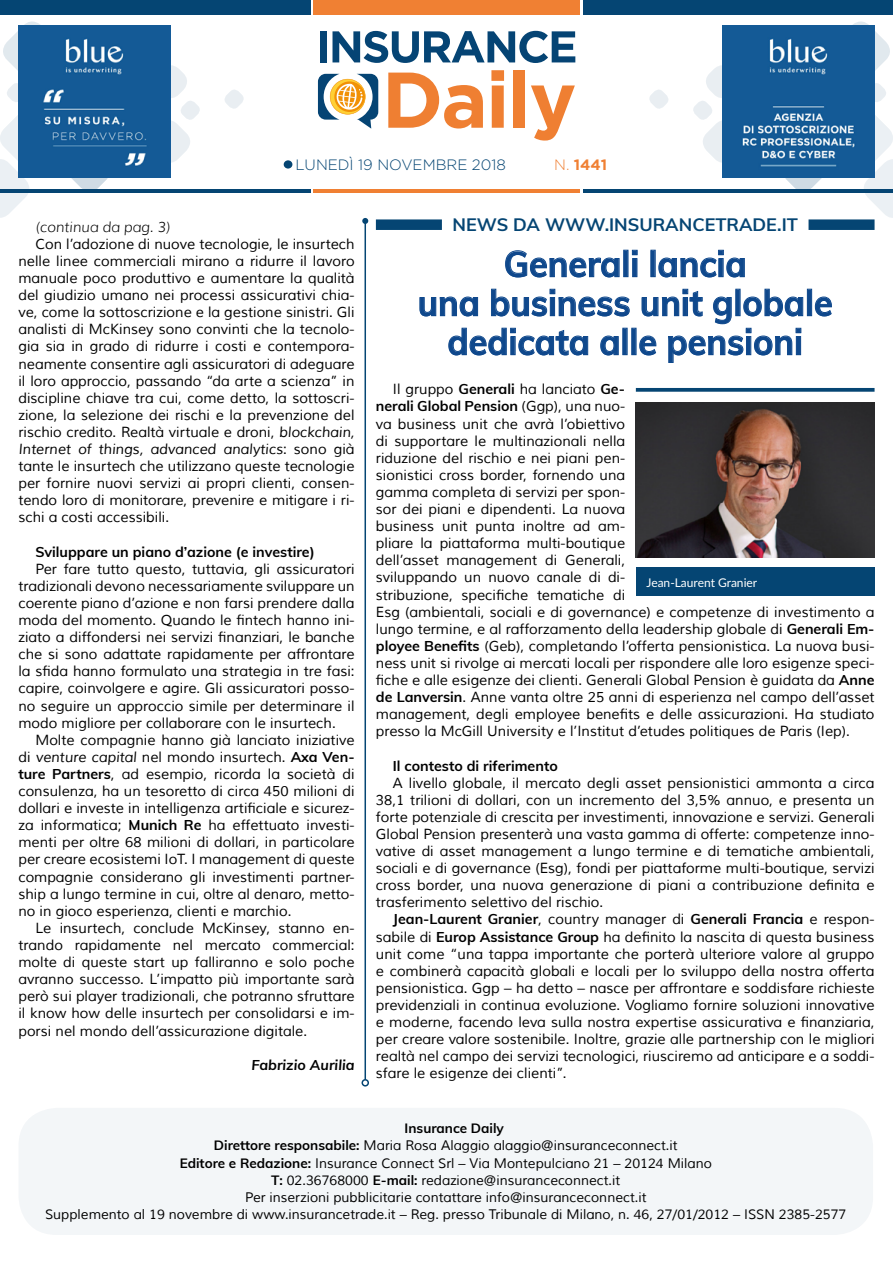
<style>
.page{position:relative;width:893px;height:1263px;background:#fff}
.page>*{position:absolute;margin:0;border:0;box-sizing:border-box;transform-origin:0 0}
.t1{font:700 36px/39px "Muli";color:#0f488c;text-align:center;scale:.95 1}
.t2{font:700 18px "Muli";color:#054573}
.t3{font:300 15px "Gotham";color:#054573}
.t4{font:700 15px "Gotham";color:#f08033}
.t5{font:14.25px/17.1px "Muli";color:#000;text-align:justify}
.t6{font:700 14.25px "Muli";color:#000}
.t7{font:italic 300 14.25px "Muli";color:#000}
.t8{font:italic 700 14.25px "Muli";color:#000}
.t9{font:13.5px "Muli";color:#000}
.t10{font:700 13.5px "Muli";color:#000}
.t11{font:12px "Lato";color:#fff}
.s1{font-weight:300}
.s2{font-style:italic}
.s3{font-weight:700}
</style>
<div class="page">
<div style="left:583px;top:0;width:310px;height:15px;background:#054573"></div>
<div style="left:314px;top:0;width:266px;height:15px;background:#f08033"></div>
<hr style="left:583px;top:189px;width:310px;height:3px;background:#054573">
<hr style="left:314px;top:189px;width:266px;height:3px;background:#f08033">
<svg style="left:649px;top:90px;width:19px;height:19px"></svg>
<svg style="left:225px;top:90px;width:19px;height:19px"></svg>
<svg style="left:691px;top:21px;width:202px;height:202px"></svg>
<svg style="left:0;top:21px;width:202px;height:197px"></svg>
<svg style="left:318px;top:74px;width:60px;height:55px"></svg>
<svg style="left:388px;top:73px;width:95px;height:56px"></svg>
<svg style="left:491px;top:70px;width:13px;height:58px"></svg>
<div style="left:513px;top:70px;width:12px;height:58px;background:#ef7f32"></div>
<svg style="left:531px;top:85px;width:44px;height:56px"></svg>
<div style="left:320px;top:31px;width:7px;height:31px;background:#054474"></div>
<svg style="left:332px;top:31px;width:243px;height:32px"></svg>
<hr style="left:0;top:189px;width:310px;height:3px;background:#054573">
<div style="left:0;top:0;width:310px;height:15px;background:#054573"></div>
<img style="left:18px;top:26px;width:153px;height:152px">
<img style="left:722px;top:26px;width:152px;height:152px">
<div style="left:284px;top:160px;width:8px;height:9px;background:#054573;border-radius:50%"></div>
<hr style="left:364px;top:221px;width:2px;height:859px;background:#054573">
<svg style="left:362px;top:218px;width:6px;height:6px"></svg>
<div style="left:361px;top:1079px;width:8px;height:7px;border:2px solid #054573;border-radius:50%"></div>
<svg style="left:505px;top:250px;width:115px;height:28px"></svg>
<div style="left:623px;top:250px;width:5px;height:27px;border:1px solid #0f488c"></div>
<div style="left:632px;top:258px;width:5px;height:19px;border:1px solid #0f488c"></div>
<svg style="left:632px;top:250px;width:5px;height:5px"></svg>
<svg style="left:658px;top:250px;width:87px;height:28px"></svg>
<svg style="left:419px;top:296px;width:59px;height:21px"></svg>
<svg style="left:491px;top:288px;width:139px;height:29px"></svg>
<div style="left:807px;top:289px;width:5px;height:27px;border:1px solid #0f488c"></div>
<svg style="left:815px;top:296px;width:17px;height:21px"></svg>
<svg style="left:448px;top:327px;width:140px;height:29px"></svg>
<svg style="left:600px;top:335px;width:19px;height:21px"></svg>
<svg style="left:639px;top:288px;width:164px;height:75px"></svg>
<div style="left:808px;top:219px;width:66px;height:11px;background:#054573"></div>
<div style="left:376px;top:219px;width:66px;height:11px;background:#054573"></div>
<div style="left:18px;top:1108px;width:855px;height:127px;background:#f3f6f8;border-radius:38px"></div>
<svg style="left:636px;top:388px;width:238px;height:4px"></svg>
<img style="left:636px;top:402px;width:238px;height:155px">
<div style="left:636px;top:568px;width:238px;height:28px;background:#054573"></div>
<p class="t3" style="left:296px;top:157px;width:212px">LUNEDÌ 19 NOVEMBRE 2018</p>
<p class="t4" style="left:554px;top:156px;width:54px"><span class="s1">N.</span> 1441</p>
<p class="t7" style="left:35px;top:218px;width:136px">(continua da pag. 3)</p>
<p class="t5" style="left:18px;top:236px;width:338px;text-indent:17px">Con l’adozione di nuove tecnologie, le insurtech nelle linee commerciali mirano a ridurre il lavoro manuale poco produttivo e aumentare la qualità del giudizio umano nei processi assicurativi chia&shy;ve, come la sottoscrizione e la gestione sinistri. Gli analisti di McKinsey sono convinti che la tecnolo&shy;gia sia in grado di ridurre i costi e contempora&shy;neamente consentire agli assicuratori di adeguare il loro approccio, passando “da arte a scienza” in discipline chiave tra cui, come detto, la sottoscri&shy;zione, la selezione dei rischi e la prevenzione del rischio credito. Realtà virtuale e droni, <span class="s2">blockchain, Internet of things, advanced analytics</span>: sono già tante le insurtech che utilizzano queste tecnologie per fornire nuovi servizi ai propri clienti, consen&shy;tendo loro di monitorare, prevenire e mitigare i ri&shy;schi a costi accessibili.</p>
<p class="t6" style="left:35px;top:541px;width:281px">Sviluppare un piano d’azione (e investire)</p>
<p class="t5" style="left:18px;top:560px;width:338px;text-indent:17px">Per fare tutto questo, tuttavia, gli assicuratori tradizionali devono necessariamente sviluppare un coerente piano d’azione e non farsi prendere dalla moda del momento. Quando le fintech hanno ini&shy;ziato a diffondersi nei servizi finanziari, le banche che si sono adattate rapidamente per affrontare la sfida hanno formulato una strategia in tre fasi: capire, coinvolgere e agire. Gli assicuratori posso&shy;no seguire un approccio simile per determinare il modo migliore per collaborare con le insurtech.</p>
<p class="t5" style="left:18px;top:731px;width:338px;text-indent:17px">Molte compagnie hanno già lanciato iniziative di <span class="s2">venture capital</span> nel mondo insurtech. <span class="s3">Axa Ven&shy;ture Partners</span>, ad esempio, ricorda la società di consulenza, ha un tesoretto di circa 450 milioni di dollari e investe in intelligenza artificiale e sicurez&shy;za informatica; <span class="s3">Munich Re</span> ha effettuato investi&shy;menti per oltre 68 milioni di dollari, in particolare per creare ecosistemi IoT. I management di queste compagnie considerano gli investimenti partner&shy;ship a lungo termine in cui, oltre al denaro, metto&shy;no in gioco esperienza, clienti e marchio.</p>
<p class="t5" style="left:18px;top:920px;width:338px;text-indent:17px">Le insurtech, conclude McKinsey, stanno en&shy;trando rapidamente nel mercato commercial: molte di queste start up falliranno e solo poche avranno successo. L’impatto più importante sarà però sui player tradizionali, che potranno sfruttare il know how delle insurtech per consolidarsi e im&shy;porsi nel mondo dell’assicurazione digitale.</p>
<p class="t8" style="left:251px;top:1054px;width:105px">Fabrizio Aurilia</p>
<p class="t2" style="left:453px;top:211px;width:347px">NEWS DA WWW.INSURANCETRADE.IT</p>
<h1 class="t1" style="left:418px;top:242px;width:438px">Generali lancia<br>una business unit globale dedicata alle pensioni</h1>
<p class="t5" style="left:376px;top:381px;width:500px;text-align:left;text-indent:17px">Il gruppo <span class="s3">Generali</span> ha lanciato <span class="s3">Ge-<br>nerali Global Pension</span> (Ggp), una nuo-<br>va business unit che avrà l’obiettivo<br>di supportare le multinazionali nella<br>riduzione del rischio e nei piani pen-<br>sionistici cross border, fornendo una<br>gamma completa di servizi per spon-<br>sor dei piani e dipendenti. La nuova<br>business unit punta inoltre ad am-<br>pliare la piattaforma multi-boutique<br>dell’asset management di Generali,<br>sviluppando un nuovo canale di di-<br>stribuzione, specifiche tematiche di<br>Esg (ambientali, sociali e di governance) e competenze di investimento a lungo termine, e al rafforzamento della leadership globale di <span class="s3">Generali Em&shy;ployee Benefits</span> (Geb), completando l’offerta pensionistica. La nuova busi&shy;ness unit si rivolge ai mercati locali per rispondere alle loro esigenze speci&shy;fiche e alle esigenze dei clienti. Generali Global Pension è guidata da <span class="s3">Anne de Lanversin</span>. Anne vanta oltre 25 anni di esperienza nel campo dell’asset management, degli employee benefits e delle assicurazioni. Ha studiato presso la McGill University e l’Institut d’etudes politiques de Paris (Iep).</p>
<p class="t6" style="left:393px;top:755px;width:166px">Il contesto di riferimento</p>
<p class="t5" style="left:376px;top:774px;width:500px;text-indent:17px">A livello globale, il mercato degli asset pensionistici ammonta a circa 38,1 trilioni di dollari, con un incremento del 3,5% annuo, e presenta un forte potenziale di crescita per investimenti, innovazione e servizi. Generali Global Pension presenterà una vasta gamma di offerte: competenze inno&shy;vative di asset management a lungo termine e di tematiche ambientali, sociali e di governance (Esg), fondi per piattaforme multi-boutique, servizi cross border, una nuova generazione di piani a contribuzione definita e trasferimento selettivo del rischio.</p>
<p class="t5" style="left:376px;top:911px;width:500px;text-indent:17px"><span class="s3">Jean-Laurent Granier</span>, country manager di <span class="s3">Generali Francia</span> e respon&shy;sabile di <span class="s3">Europ Assistance Group</span> ha definito la nascita di questa business unit come “una tappa importante che porterà ulteriore valore al gruppo e combinerà capacità globali e locali per lo sviluppo della nostra offerta pensionistica. Ggp – ha detto – nasce per affrontare e soddisfare richieste previdenziali in continua evoluzione. Vogliamo fornire soluzioni innovative e moderne, facendo leva sulla nostra expertise assicurativa e finanziaria, per creare valore sostenibile. Inoltre, grazie alle partnership con le migliori realtà nel campo dei servizi tecnologici, riusciremo ad anticipare e a soddi&shy;sfare le esigenze dei clienti”.</p>
<p class="t11" style="left:646px;top:574px;width:112px">Jean-Laurent Granier</p>
<p class="t10" style="left:405px;top:1118px;width:101px">Insurance Daily</p>
<p class="t9" style="left:214px;top:1137px;width:465px"><span class="s3">Direttore responsabile:</span> Maria Rosa Alaggio alaggio@insuranceconnect.it</p>
<p class="t9" style="left:180px;top:1154px;width:534px"><span class="s3">Editore e Redazione:</span> Insurance Connect Srl – Via Montepulciano 21 – 20124 Milano</p>
<p class="t9" style="left:271px;top:1172px;width:351px"><span class="s3">T:</span> 02.36768000 <span class="s3">E-mail:</span> redazione@insuranceconnect.it</p>
<p class="t9" style="left:245px;top:1189px;width:403px">Per inserzioni pubblicitarie contattare info@insuranceconnect.it</p>
<p class="t9" style="left:45px;top:1206px;width:803px">Supplemento al 19 novembre di www.insurancetrade.it – Reg. presso Tribunale di Milano, n. 46, 27/01/2012 – ISSN 2385-2577</p>
</div>
